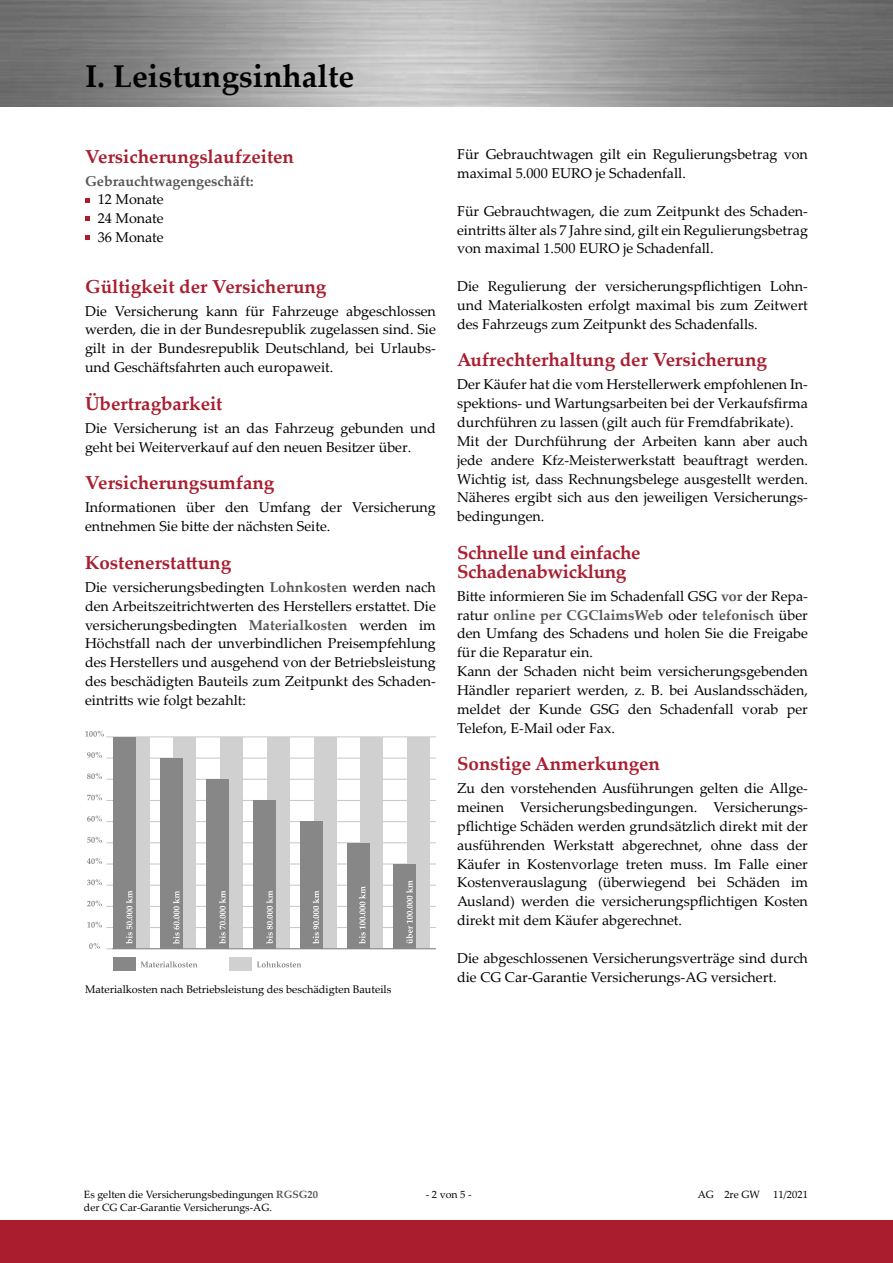
<style>
.page{position:relative;width:893px;height:1263px;background:#fff}
.page>*{position:absolute;margin:0;border:0;box-sizing:border-box;transform-origin:0 0}
.t1{font:700 31.5px "Palatino Linotype";color:#000}
.t2{font:700 18.75px "Palatino Linotype";color:#a91d2f}
.t3{font:700 18.75px/18.8px "Palatino Linotype";letter-spacing:-.02em;color:#a91d2f}
.t4{font:14.25px/18.8px "Palatino Linotype";color:#000;text-align:justify}
.t5{font:700 14.25px "Palatino Linotype";color:#575756}
.t6{font:10.95px "Palatino Linotype";color:#000}
.t7{font:10.5px "Palatino Linotype";color:#000}
.s1{font-weight:700;color:#575756}
</style>
<div class="page">
<svg style="left:85px;top:198px;width:4px;height:4px"></svg>
<svg style="left:85px;top:217px;width:4px;height:4px"></svg>
<svg style="left:85px;top:236px;width:4px;height:4px"></svg>
<hr style="left:106px;top:737px;width:330px;height:1px;background:#c6c6c6">
<hr style="left:106px;top:758px;width:330px;height:1px;background:#c6c6c6">
<hr style="left:106px;top:779px;width:330px;height:1px;background:#c6c6c6">
<hr style="left:106px;top:800px;width:330px;height:1px;background:#c6c6c6">
<hr style="left:106px;top:821px;width:330px;height:1px;background:#c6c6c6">
<hr style="left:106px;top:842px;width:330px;height:1px;background:#c6c6c6">
<hr style="left:106px;top:864px;width:330px;height:1px;background:#c6c6c6">
<hr style="left:106px;top:885px;width:330px;height:1px;background:#c6c6c6">
<hr style="left:106px;top:906px;width:330px;height:1px;background:#c6c6c6">
<hr style="left:106px;top:927px;width:330px;height:1px;background:#c6c6c6">
<hr style="left:106px;top:948px;width:330px;height:1px;background:#c6c6c6">
<div style="left:127px;top:737px;width:22px;height:212px;background:#d0d0d0"></div>
<div style="left:174px;top:737px;width:22px;height:212px;background:#d0d0d0"></div>
<div style="left:220px;top:737px;width:23px;height:212px;background:#d0d0d0"></div>
<div style="left:267px;top:737px;width:23px;height:212px;background:#d0d0d0"></div>
<div style="left:314px;top:737px;width:22px;height:212px;background:#d0d0d0"></div>
<div style="left:361px;top:737px;width:22px;height:212px;background:#d0d0d0"></div>
<div style="left:407px;top:737px;width:23px;height:212px;background:#d0d0d0"></div>
<hr style="left:112px;top:948px;width:324px;height:1px;background:#878787">
<div style="left:113px;top:737px;width:23px;height:212px;background:#878787"></div>
<div style="left:160px;top:758px;width:22px;height:191px;background:#878787"></div>
<div style="left:207px;top:779px;width:22px;height:170px;background:#878787"></div>
<div style="left:253px;top:800px;width:23px;height:149px;background:#878787"></div>
<div style="left:300px;top:822px;width:23px;height:127px;background:#878787"></div>
<div style="left:347px;top:843px;width:22px;height:106px;background:#878787"></div>
<div style="left:394px;top:864px;width:22px;height:85px;background:#878787"></div>
<div style="left:113px;top:957px;width:23px;height:13px;background:#878787"></div>
<div style="left:229px;top:957px;width:23px;height:13px;background:#d0d0d0"></div>
<svg style="left:126px;top:891px;width:6px;height:53px"></svg>
<svg style="left:173px;top:891px;width:6px;height:53px"></svg>
<svg style="left:219px;top:891px;width:7px;height:53px"></svg>
<svg style="left:266px;top:891px;width:7px;height:53px"></svg>
<svg style="left:313px;top:891px;width:6px;height:53px"></svg>
<svg style="left:359px;top:886px;width:6px;height:58px"></svg>
<svg style="left:406px;top:880px;width:7px;height:64px"></svg>
<svg style="left:141px;top:961px;width:56px;height:6px"></svg>
<svg style="left:257px;top:961px;width:44px;height:6px"></svg>
<svg style="left:85px;top:731px;width:19px;height:6px"></svg>
<svg style="left:87px;top:752px;width:15px;height:6px"></svg>
<svg style="left:87px;top:773px;width:15px;height:6px"></svg>
<svg style="left:87px;top:794px;width:15px;height:6px"></svg>
<svg style="left:87px;top:815px;width:15px;height:6px"></svg>
<svg style="left:87px;top:837px;width:15px;height:6px"></svg>
<svg style="left:87px;top:858px;width:15px;height:6px"></svg>
<svg style="left:89px;top:943px;width:11px;height:6px"></svg>
<svg style="left:87px;top:922px;width:15px;height:6px"></svg>
<svg style="left:87px;top:900px;width:15px;height:6px"></svg>
<svg style="left:87px;top:879px;width:15px;height:6px"></svg>
<div style="left:0;top:1220px;width:893px;height:43px;background:#a91d2f"></div>
<img style="left:0;top:0;width:893px;height:106px">
<h1 class="t1" style="left:85px;top:54px;width:271px">I. Leistungsinhalte</h1>
<h2 class="t2" style="left:85px;top:143px;width:211px">Versicherungslaufzeiten</h2>
<p class="t5" style="left:85px;top:171px;width:170px">Gebrauchtwagengeschäft:</p>
<p class="t4" style="left:98px;top:190px;width:67px">12 Monate 24 Monate 36 Monate</p>
<h2 class="t2" style="left:85px;top:273px;width:243px">Gültigkeit der Versicherung</h2>
<p class="t4" style="left:85px;top:301px;width:352px">Die Versicherung kann für Fahrzeuge abgeschlossen werden, die in der Bundesrepublik zugelassen sind. Sie gilt in der Bundesrepublik Deutschland, bei Urlaubs&shy;und Geschäftsfahrten auch europaweit.</p>
<h2 class="t2" style="left:85px;top:390px;width:139px">Übertragbarkeit</h2>
<p class="t4" style="left:85px;top:418px;width:352px">Die Versicherung ist an das Fahrzeug gebunden und geht bei Weiterverkauf auf den neuen Besitzer über.</p>
<h2 class="t2" style="left:85px;top:470px;width:191px">Versicherungsumfang</h2>
<p class="t4" style="left:85px;top:498px;width:352px">Informationen über den Umfang der Versicherung entnehmen Sie bitte der nächsten Seite.</p>
<h2 class="t2" style="left:85px;top:549px;width:148px">Kostenerstattung</h2>
<p class="t4" style="left:85px;top:577px;width:352px">Die versicherungsbedingten <span class="s1">Lohnkosten</span> werden nach den Arbeitszeitrichtwerten des Herstellers erstattet. Die versicherungsbedingten <span class="s1">Materialkosten</span> werden im Höchstfall nach der unverbindlichen Preisempfehlung des Herstellers und ausgehend von der Betriebsleistung des beschädigten Bauteils zum Zeitpunkt des Schaden&shy;eintritts wie folgt bezahlt:</p>
<p class="t6" style="left:85px;top:982px;width:308px">Materialkosten nach Betriebsleistung des beschädigten Bauteils</p>
<p class="t4" style="left:457px;top:144px;width:352px">Für Gebrauchtwagen gilt ein Regulierungsbetrag von maximal 5.000 EURO je Schadenfall.</p>
<p class="t4" style="left:457px;top:201px;width:352px">Für Gebrauchtwagen, die zum Zeitpunkt des Schaden&shy;eintritts älter als 7 Jahre sind, gilt ein Regulierungsbetrag von maximal 1.500 EURO je Schadenfall.</p>
<p class="t4" style="left:457px;top:276px;width:352px">Die Regulierung der versicherungspflichtigen Lohn&shy;und Materialkosten erfolgt maximal bis zum Zeitwert des Fahrzeugs zum Zeitpunkt des Schadenfalls.</p>
<h2 class="t2" style="left:457px;top:347px;width:311px">Aufrechterhaltung der Versicherung</h2>
<p class="t4" style="left:457px;top:375px;width:352px;text-align:left">Der Käufer hat die vom Herstellerwerk empfohlenen In&shy;spektions- und Wartungsarbeiten bei der Verkaufsfirma durchführen zu lassen (gilt auch für Fremdfabrikate).<br>Mit der Durchführung der Arbeiten kann aber auch jede andere Kfz-Meisterwerkstatt beauftragt werden.<br>Wichtig ist, dass Rechnungsbelege ausgestellt werden.<br>Näheres ergibt sich aus den jeweiligen Versicherungs&shy;bedingungen.</p>
<h2 class="t3" style="left:457px;top:542px;width:185px">Schnelle und einfache<br>Schadenabwicklung</h2>
<p class="t4" style="left:457px;top:586px;width:352px;text-align:left">Bitte informieren Sie im Schadenfall GSG <span class="s1">vor</span> der Repa&shy;ratur <span class="s1">online per CGClaimsWeb</span> oder <span class="s1">telefonisch</span> über den Umfang des Schadens und holen Sie die Freigabe für die Reparatur ein.<br>Kann der Schaden nicht beim versicherungsgebenden Händler repariert werden, z. B. bei Auslandsschäden, meldet der Kunde GSG den Schadenfall vorab per Telefon, E-Mail oder Fax.</p>
<h2 class="t2" style="left:457px;top:750px;width:204px">Sonstige Anmerkungen</h2>
<p class="t4" style="left:457px;top:778px;width:352px">Zu den vorstehenden Ausführungen gelten die Allge&shy;meinen Versicherungsbedingungen. Versicherungs&shy;pflichtige Schäden werden grundsätzlich direkt mit der ausführenden Werkstatt abgerechnet, ohne dass der Käufer in Kostenvorlage treten muss. Im Falle einer Kostenverauslagung (überwiegend bei Schäden im Ausland) werden die versicherungspflichtigen Kosten direkt mit dem Käufer abgerechnet.</p>
<p class="t4" style="left:457px;top:948px;width:352px">Die abgeschlossenen Versicherungsverträge sind durch die CG Car-Garantie Versicherungs-AG versichert.</p>
<p class="t7" style="left:84px;top:1187px;width:236px">Es gelten die Versicherungsbedingungen <span class="s1">RGSG20</span></p>
<p class="t7" style="left:698px;top:1187px;width:112px">AG 2re GW 11/2021</p>
<p class="t7" style="left:84px;top:1200px;width:190px">der CG Car-Garantie Versicherungs-AG.</p>
<p class="t7" style="left:426px;top:1187px;width:47px">- 2 von 5 -</p>
</div>
